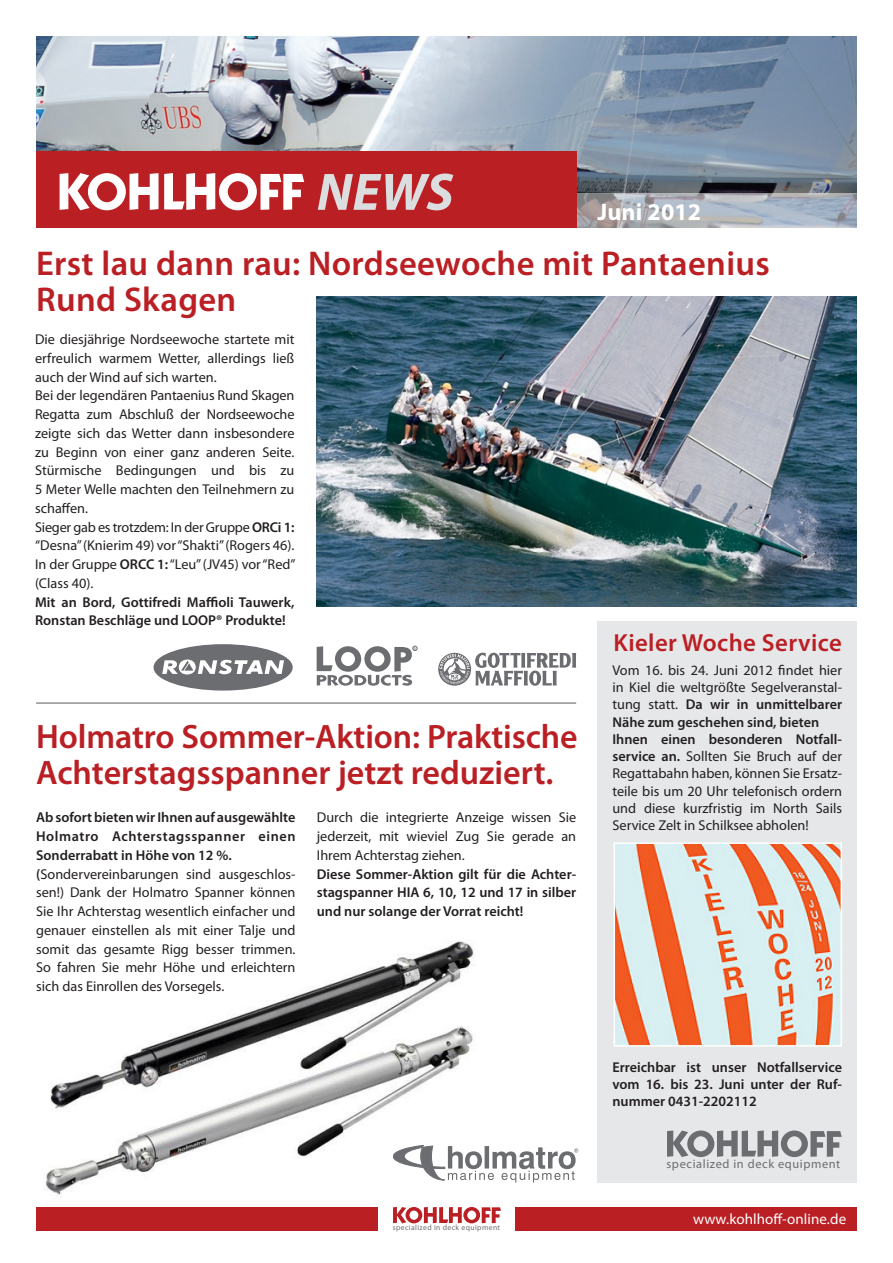
<style>
.page{position:relative;width:893px;height:1263px;background:#fff}
.page>*{position:absolute;margin:0;border:0;box-sizing:border-box;transform-origin:0 0}
.t1{font:italic 700 53.1px "Myriad Pro";color:#dcdddf}
.t2{font:600 34.5px "Myriad Pro";letter-spacing:.01em;color:#ba1f24}
.t3{font:600 34.05px "Myriad Pro";color:#ba1f24}
.t4{font:600 33.9px "Myriad Pro";letter-spacing:-.005em;color:#ba1f24}
.t5{font:600 24.75px "Myriad Pro";letter-spacing:.015em;color:#ba1f24}
.t6{font:700 24px "Myriad Pro";letter-spacing:.005em;color:#fff}
.t7{font:15px "Myriad Pro";letter-spacing:.005em;color:#fff}
.t8{font:14.25px/18.8px "Myriad Pro";color:#231f20;text-align:justify}
.t9{font:600 14.25px/18.8px "Myriad Pro";color:#231f20;text-align:justify}
.t10{font:12.45px "Myriad Pro";letter-spacing:.05em;color:#6c6d70}
.t11{font:7.65px "Myriad Pro";letter-spacing:.05em;color:#6c6d70}
.t12{font:3.9px "Myriad Pro";color:#6c6d70}
.s1{font-weight:600}
</style>
<div class="page">
<img style="left:36px;top:36px;width:821px;height:157px">
<svg style="left:576px;top:193px;width:281px;height:34px;background:#aaafb7"></svg>
<div style="left:36px;top:1207px;width:821px;height:24px;background:#ba1f24"></div>
<div style="left:36px;top:151px;width:540px;height:76px;background:#ba1f24"></div>
<svg style="left:60px;top:173px;width:244px;height:37px"></svg>
<hr style="left:36px;top:703px;width:540px;height:1px;background:#57585a">
<div style="left:154px;top:644px;width:139px;height:46px;background:#6c6d70;border-radius:50%"></div>
<svg style="left:162px;top:659px;width:122px;height:15px"></svg>
<div style="left:597px;top:621px;width:260px;height:561px;background:#e6e7e9"></div>
<div style="left:378px;top:1204px;width:136px;height:32px;background:#fff"></div>
<svg style="left:393px;top:1207px;width:108px;height:16px"></svg>
<svg style="left:439px;top:653px;width:137px;height:33px"></svg>
<img style="left:317px;top:296px;width:540px;height:311px">
<svg style="left:317px;top:646px;width:100px;height:40px"></svg>
<svg style="left:667px;top:1130px;width:175px;height:27px"></svg>
<img style="left:615px;top:844px;width:225px;height:200px">
<div style="left:613px;top:842px;width:229px;height:204px;border:1px solid #fff"></div>
<img style="left:44px;top:941px;width:430px;height:254px">
<svg style="left:393px;top:1145px;width:185px;height:37px"></svg>
<p class="t1" style="left:317px;top:157px;width:138px">NEWS</p>
<p class="t6" style="left:597px;top:196px;width:105px">Juni 2012</p>
<p class="t2" style="left:36px;top:241px;width:735px">Erst lau dann rau: Nordseewoche mit Pantaenius</p>
<p class="t2" style="left:36px;top:277px;width:202px">Rund Skagen</p>
<p class="t8" style="left:35px;top:330px;width:261px">Die diesjährige Nordseewoche startete mit erfreulich warmem Wetter, allerdings ließ auch der Wind auf sich warten.</p>
<p class="t8" style="left:35px;top:386px;width:261px">Bei der legendären Pantaenius Rund Skagen Regatta zum Abschluß der Nordseewoche zeigte sich das Wetter dann insbesondere zu Beginn von einer ganz anderen Seite.<br>Stürmische Bedingungen und bis zu 5 Meter Welle machten den Teilnehmern zu schaffen.</p>
<p class="t8" style="left:35px;top:517px;width:261px">Sieger gab es trotzdem: In der Gruppe <span class="s1">ORCi 1:</span></p>
<p class="t8" style="left:35px;top:536px;width:261px">“Desna” (Knierim 49) vor “Shakti” (Rogers 46).</p>
<p class="t8" style="left:35px;top:555px;width:262px">In der Gruppe <span class="s1">ORCC 1:</span> “Leu” (JV45) vor “Red” (Class 40).</p>
<p class="t9" style="left:35px;top:592px;width:261px">Mit an Bord, Gottifredi Maffioli Tauwerk,<br>Ronstan Beschläge und LOOP® Produkte!</p>
<p class="t12" style="left:414px;top:646px;width:4px">R</p>
<p class="t4" style="left:36px;top:715px;width:543px">Holmatro Sommer-Aktion: Praktische</p>
<p class="t3" style="left:36px;top:751px;width:519px">Achterstagsspanner jetzt reduziert.</p>
<p class="t9" style="left:36px;top:808px;width:261px">Ab sofort bieten wir Ihnen auf ausgewählte Holmatro Achterstagsspanner einen Sonderrabatt in Höhe von 12 %.</p>
<p class="t8" style="left:36px;top:864px;width:261px"><span class="s1">(</span>Sondervereinbarungen sind ausgeschlos&shy;sen!) Dank der Holmatro Spanner können Sie Ihr Achterstag wesentlich einfacher und genauer einstellen als mit einer Talje und somit das gesamte Rigg besser trimmen.<br>So fahren Sie mehr Höhe und erleichtern sich das Einrollen des Vorsegels.</p>
<p class="t8" style="left:317px;top:808px;width:261px">Durch die integrierte Anzeige wissen Sie jederzeit, mit wieviel Zug Sie gerade an Ihrem Achterstag ziehen.</p>
<p class="t9" style="left:317px;top:864px;width:261px">Diese Sommer-Aktion gilt für die Achter&shy;stagspanner HIA 6, 10, 12 und 17 in silber und nur solange der Vorrat reicht!</p>
<p class="t11" style="left:393px;top:1223px;width:109px">specialized in deck equipment</p>
<p class="t5" style="left:613px;top:627px;width:230px">Kieler Woche Service</p>
<p class="t8" style="left:612px;top:661px;width:231px;line-height:17.2px">Vom 16. bis 24. Juni 2012 findet hier in Kiel die weltgrößte Segelveranstal&shy;tung statt. <span class="s1">Da wir in unmittelbarer Nähe zum geschehen sind, bieten</span></p>
<p class="t8" style="left:612px;top:730px;width:231px;line-height:17.2px"><span class="s1">Ihnen einen besonderen Notfall&shy;service an.</span> Sollten Sie Bruch auf der Regattabahn haben, können Sie Ersatz&shy;teile bis um 20 Uhr telefonisch ordern und diese kurzfristig im North Sails Service Zelt in Schilksee abholen!</p>
<p class="t9" style="left:612px;top:1058px;width:231px;line-height:17.2px">Erreichbar ist unser Notfallservice vom 16. bis 23. Juni unter der Ruf&shy;nummer 0431-2202112</p>
<p class="t10" style="left:666px;top:1156px;width:175px">specialized in deck equipment</p>
<p class="t7" style="left:693px;top:1209px;width:155px">www.kohlhoff-online.de</p>
</div>
